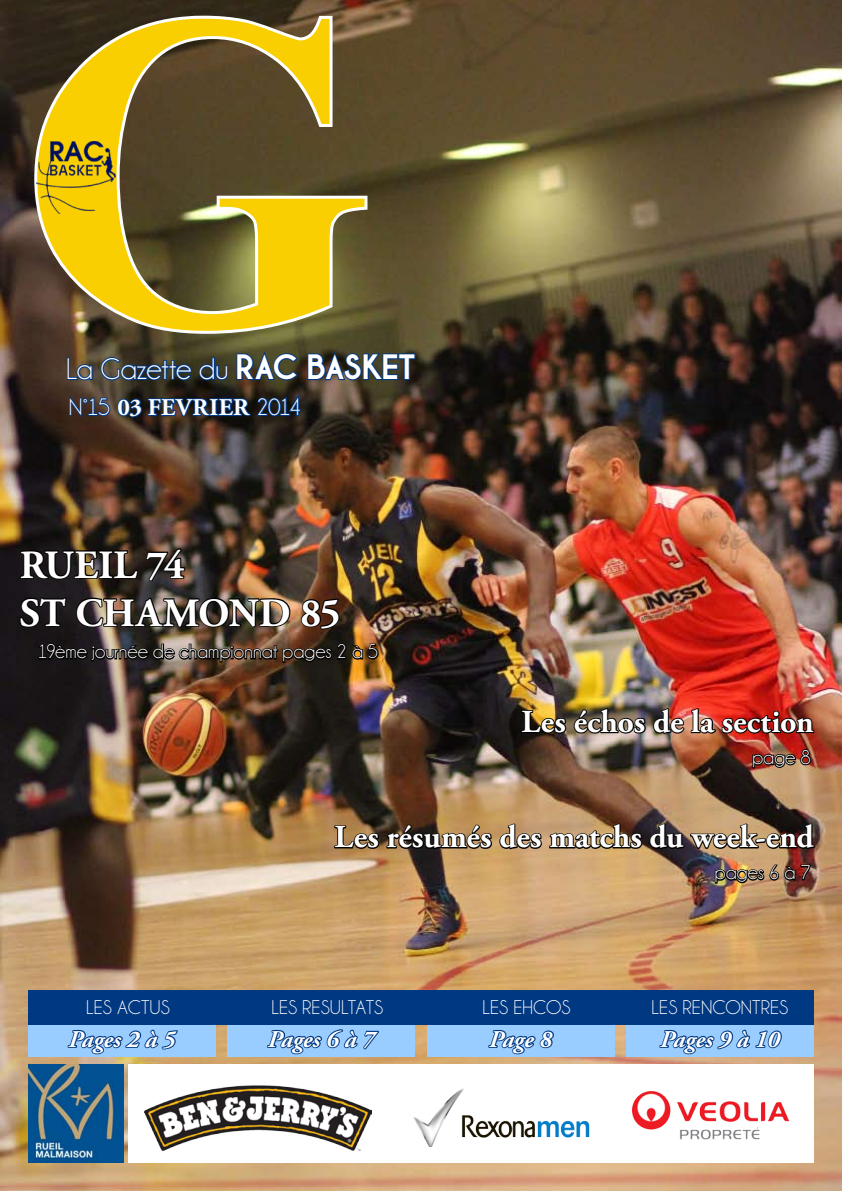
<style>
.page{position:relative;width:842px;height:1191px;background:#fff}
.page>*{position:absolute;margin:0;border:0;box-sizing:border-box;transform-origin:0 0}
.t1{font:700 450px "Times New Roman";color:#f9cf01}
.t2{font:700 40px/48px "Adobe Garamond Pro";letter-spacing:-.015em;color:#fff}
.t3{font:700 32px "Adobe Garamond Pro";color:#fff}
.t4{font:30px "Champagne&Limousines";letter-spacing:-.01em;color:#fff}
.t5{font:italic 700 24px "Adobe Garamond Pro";color:#fff}
.t6{font:700 24px "Adobe Garamond Pro";color:#fff}
.t7{font:24px "Champagne&Limousines";color:#fff}
.t8{font:20px "Champagne&Limousines";color:#fff}
.s1{font-family:"Champagne&Limousines Thick";font-weight:700;font-size:36px}
.s2{font-family:"Champagne&Limousines";font-weight:400}
</style>
<div class="page">
<img style="left:0;top:0;width:842px;height:1191px">
<svg style="left:31px;top:11px;width:339px;height:326px;background:#695f42"></svg>
<svg style="left:66px;top:356px;width:163px;height:25px;background:#2f3c47"></svg>
<svg style="left:235px;top:348px;width:64px;height:34px;background:#344140"></svg>
<svg style="left:306px;top:348px;width:111px;height:34px;background:#2d3942"></svg>
<svg style="left:67px;top:390px;width:235px;height:32px;background:#222a38"></svg>
<img style="left:28px;top:1064px;width:96px;height:98px">
<div style="left:28px;top:1022px;width:188px;height:34px;background:#9cf"></div>
<svg style="left:67px;top:1029px;width:111px;height:26px"></svg>
<div style="left:228px;top:1022px;width:187px;height:34px;background:#9cf"></div>
<svg style="left:267px;top:1029px;width:112px;height:26px"></svg>
<div style="left:129px;top:1064px;width:685px;height:98px;background:#fff"></div>
<div style="left:427px;top:1022px;width:187px;height:34px;background:#9cf"></div>
<svg style="left:488px;top:1030px;width:66px;height:25px"></svg>
<div style="left:626px;top:1022px;width:188px;height:34px;background:#9cf"></div>
<svg style="left:659px;top:1029px;width:123px;height:26px"></svg>
<div style="left:28px;top:989px;width:200px;height:35px;background:#003882"></div>
<div style="left:228px;top:989px;width:199px;height:35px;background:#003882"></div>
<div style="left:427px;top:989px;width:199px;height:35px;background:#003882"></div>
<div style="left:626px;top:989px;width:188px;height:35px;background:#003882"></div>
<img style="left:414px;top:1088px;width:176px;height:58px">
<img style="left:145px;top:1085px;width:226px;height:67px">
<img style="left:632px;top:1091px;width:158px;height:49px">
<svg style="left:19px;top:549px;width:120px;height:31px;background:#201915"></svg>
<svg style="left:145px;top:547px;width:41px;height:35px"></svg>
<img style="left:32px;top:133px;width:88px;height:85px">
<img style="left:19px;top:596px;width:795px;height:254px">
<img style="left:714px;top:863px;width:98px;height:21px">
<h1 class="t1" style="left:19px;top:-138px;width:352px">G</h1>
<h3 class="t4" style="left:66px;top:352px;width:350px">La Gazette du <span class="s1">RAC BASKET</span></h3>
<p class="t6" style="left:69px;top:393px;width:95px"><span class="s2">N°15</span> 03 FEVRIER</p>
<p class="t7" style="left:256px;top:393px;width:46px">2014</p>
<h2 class="t2" style="left:20px;top:542px;width:322px;text-indent:127px">74<br>ST CHAMOND 85</h2>
<h2 class="t2" style="left:20px;top:542px;width:25px">RUEIL</h2>
<p class="t8" style="left:37px;top:640px;width:342px">19ème journée de championnat pages 2 à 5</p>
<h3 class="t3" style="left:521px;top:703px;width:294px">Les échos de la section</h3>
<p class="t8" style="left:752px;top:746px;width:60px">page 8</p>
<h3 class="t3" style="left:334px;top:818px;width:481px">Les résumés des matchs du week-end</h3>
<p class="t8" style="left:715px;top:861px;width:97px">pages 6 à 7</p>
<p class="t8" style="left:86px;top:996px;width:85px">LES ACTUS</p>
<p class="t8" style="left:271px;top:996px;width:113px">LES RESULTATS</p>
<p class="t8" style="left:482px;top:996px;width:90px">LES EHCOS</p>
<p class="t8" style="left:652px;top:996px;width:138px">LES RENCONTRES</p>
<p class="t5" style="left:69px;top:1025px;width:108px">Pages 2 à 5</p>
<p class="t5" style="left:268px;top:1025px;width:108px">Pages 6 à 7</p>
<p class="t5" style="left:489px;top:1025px;width:64px">Page 8</p>
<p class="t5" style="left:660px;top:1025px;width:121px">Pages 9 à 10</p>
</div>
